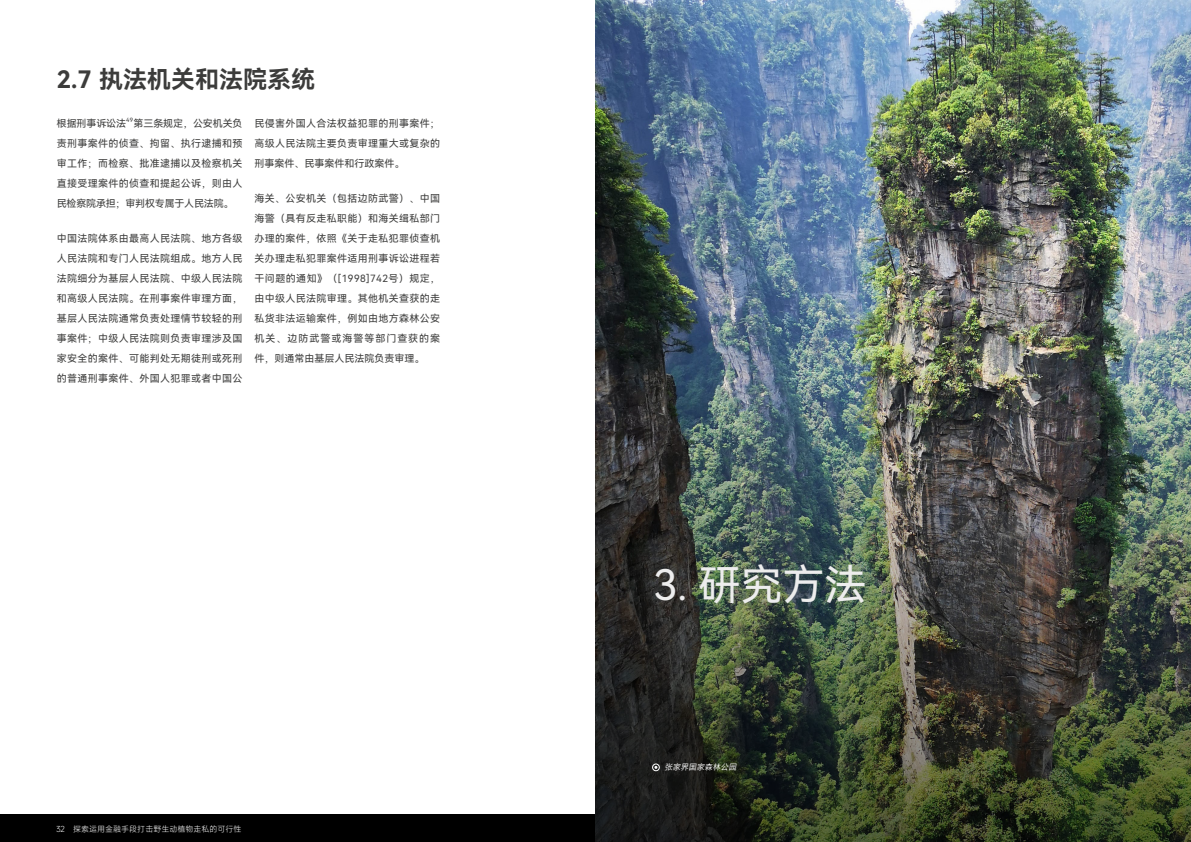
<style>
.page{position:relative;width:1191px;height:842px;background:#fff}
.page>*{position:absolute;margin:0;border:0;box-sizing:border-box;transform-origin:0 0}
.t1{font:42px "Harmony OS Sans SC";color:#ededed}
.t2{font:24px "Harmony OS Sans SC Bold";color:#3c3c3b}
.t3{font:10px/20px "Harmony OS Sans SC";letter-spacing:.035em;color:#3c3c3b;text-align:justify}
.t4{font:10px "Harmony OS Sans SC";letter-spacing:-.01em;color:#3c3c3b}
.t5{font:300 8px "Mi Sans";color:#fff}
.t6{font:italic 8px "Mi Sans";color:#fff}
.t7{font:5.8px "Harmony OS Sans SC";color:#3c3c3b}
</style>
<div class="page">
<div style="left:0;top:814px;width:1191px;height:28px;background:#000"></div>
<img style="left:595px;top:0;width:596px;height:378px">
<img style="left:595px;top:378px;width:596px;height:464px">
<div style="left:652px;top:764px;width:7px;height:7px;border:1px solid #fff;border-radius:50%"></div>
<h2 class="t2" style="left:57px;top:63px;width:260px">2.7 执法机关和法院系统</h2>
<p class="t4" style="left:57px;top:116px;width:71px">根据刑事诉讼法</p>
<p class="t7" style="left:126px;top:116px;width:8px">49</p>
<p class="t3" style="left:57px;top:113px;width:187px;text-indent:77px">第三条规定，公安机关负责刑事案件的侦查、拘留、执行逮捕和预审工作；而检察、批准逮捕以及检察机关直接受理案件的侦查和提起公诉，则由人民检察院承担；审判权专属于人民法院。</p>
<p class="t3" style="left:57px;top:228px;width:187px">中国法院体系由最高人民法院、地方各级人民法院和专门人民法院组成。地方人民法院细分为基层人民法院、中级人民法院和高级人民法院。在刑事案件审理方面，基层人民法院通常负责处理情节较轻的刑事案件；中级人民法院则负责审理涉及国家安全的案件、可能判处无期徒刑或死刑的普通刑事案件、外国人犯罪或者中国公</p>
<p class="t3" style="left:254px;top:113px;width:187px">民侵害外国人合法权益犯罪的刑事案件；高级人民法院主要负责审理重大或复杂的刑事案件、民事案件和行政案件。</p>
<p class="t3" style="left:254px;top:188px;width:187px">海关、公安机关（包括边防武警）、中国海警（具有反走私职能）和海关缉私部门办理的案件，依照《关于走私犯罪侦查机关办理走私犯罪案件适用刑事诉讼进程若干问题的通知》（[1998]742号）规定，由中级人民法院审理。其他机关查获的走私货非法运输案件，例如由地方森林公安机关、边防武警或海警等部门查获的案件，则通常由基层人民法院负责审理。</p>
<p class="t5" style="left:56px;top:824px;width:187px">32 探索运用金融手段打击野生动植物走私的可行性</p>
<h1 class="t1" style="left:653px;top:555px;width:214px">3. 研究方法</h1>
<p class="t6" style="left:664px;top:762px;width:75px">张家界国家森林公园</p>
</div>
